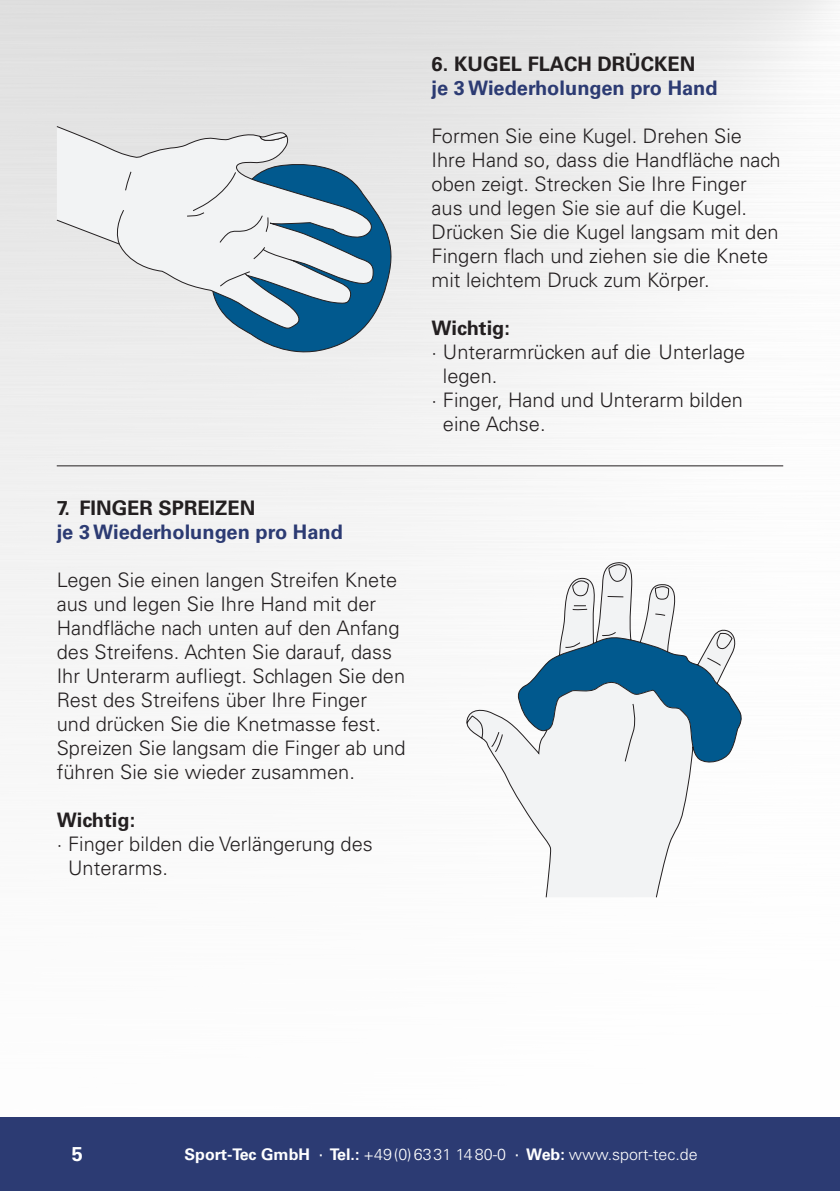
<style>
.page{position:relative;width:840px;height:1191px;background:#fff}
.page>*{position:absolute;margin:0;border:0;box-sizing:border-box;transform-origin:0 0}
.Bodytext_Anleitungen{font:300 20px/24px "Univers LT Std";color:#231f20}
.Bodytext_Anleitungen-2{font:700 20px "Univers LT Std";color:#231f20}
.Bodytext_Anleitungen-3{font:700 20px "Univers LT Std";color:#2c3b73}
.t1{font:700 20px "Univers LT Std";color:#fff}
.t2{font:300 16px "Univers LT Std";color:#fff}
.s1{font-weight:700}
.s2{font-weight:400}
</style>
<div class="page">
<div style="left:0;top:1117px;width:839px;height:74px;background:#2c3b73"></div>
<hr style="left:57px;top:465px;width:725px;height:1px;background:#231f20">
<svg style="left:56px;top:126px;width:323px;height:204px"></svg>
<svg style="left:259px;top:130px;width:28px;height:11px"></svg>
<svg style="left:113px;top:162px;width:283px;height:198px"></svg>
<svg style="left:464px;top:560px;width:278px;height:338px"></svg>
<p class="Bodytext_Anleitungen-2" style="left:431px;top:52px;width:265px">6. KUGEL FLACH DRÜCKEN</p>
<p class="Bodytext_Anleitungen-3" style="left:431px;top:76px;width:287px">je 3 Wiederholungen pro Hand</p>
<p class="Bodytext_Anleitungen" style="left:431px;top:124px;width:350px">Formen Sie eine Kugel. Drehen Sie Ihre Hand so, dass die Handfläche nach oben zeigt. Strecken Sie Ihre Finger aus und legen Sie sie auf die Kugel.<br>Drücken Sie die Kugel langsam mit den Fingern flach und ziehen sie die Knete mit leichtem Druck zum Körper.</p>
<p class="Bodytext_Anleitungen-2" style="left:431px;top:316px;width:80px">Wichtig:</p>
<p class="Bodytext_Anleitungen" style="left:431px;top:340px;width:315px">· Unterarmrücken auf die Unterlage</p>
<p class="Bodytext_Anleitungen" style="left:442px;top:364px;width:56px">legen.</p>
<p class="Bodytext_Anleitungen" style="left:431px;top:388px;width:313px">· Finger, Hand und Unterarm bilden</p>
<p class="Bodytext_Anleitungen" style="left:442px;top:412px;width:104px">eine Achse.</p>
<p class="Bodytext_Anleitungen-2" style="left:57px;top:496px;width:200px">7. FINGER SPREIZEN</p>
<p class="Bodytext_Anleitungen-3" style="left:57px;top:520px;width:287px">je 3 Wiederholungen pro Hand</p>
<p class="Bodytext_Anleitungen" style="left:57px;top:568px;width:350px">Legen Sie einen langen Streifen Knete aus und legen Sie Ihre Hand mit der Handfläche nach unten auf den Anfang des Streifens. Achten Sie darauf, dass Ihr Unterarm aufliegt. Schlagen Sie den Rest des Streifens über Ihre Finger<br>und drücken Sie die Knetmasse fest.<br>Spreizen Sie langsam die Finger ab und führen Sie sie wieder zusammen.</p>
<p class="Bodytext_Anleitungen-2" style="left:57px;top:808px;width:80px">Wichtig:</p>
<p class="Bodytext_Anleitungen" style="left:57px;top:832px;width:317px">· Finger bilden die Verlängerung des</p>
<p class="Bodytext_Anleitungen" style="left:68px;top:856px;width:101px">Unterarms.</p>
<p class="t1" style="left:72px;top:1142px;width:13px">5</p>
<p class="t2" style="left:184px;top:1144px;width:514px"><span class="s1">Sport-Tec GmbH</span> <span class="s2">∙</span> <span class="s1">Tel.:</span> +49(0)6331 1480-0 <span class="s2">∙</span> <span class="s1">Web:</span> www.sport-tec.de</p>
</div>
